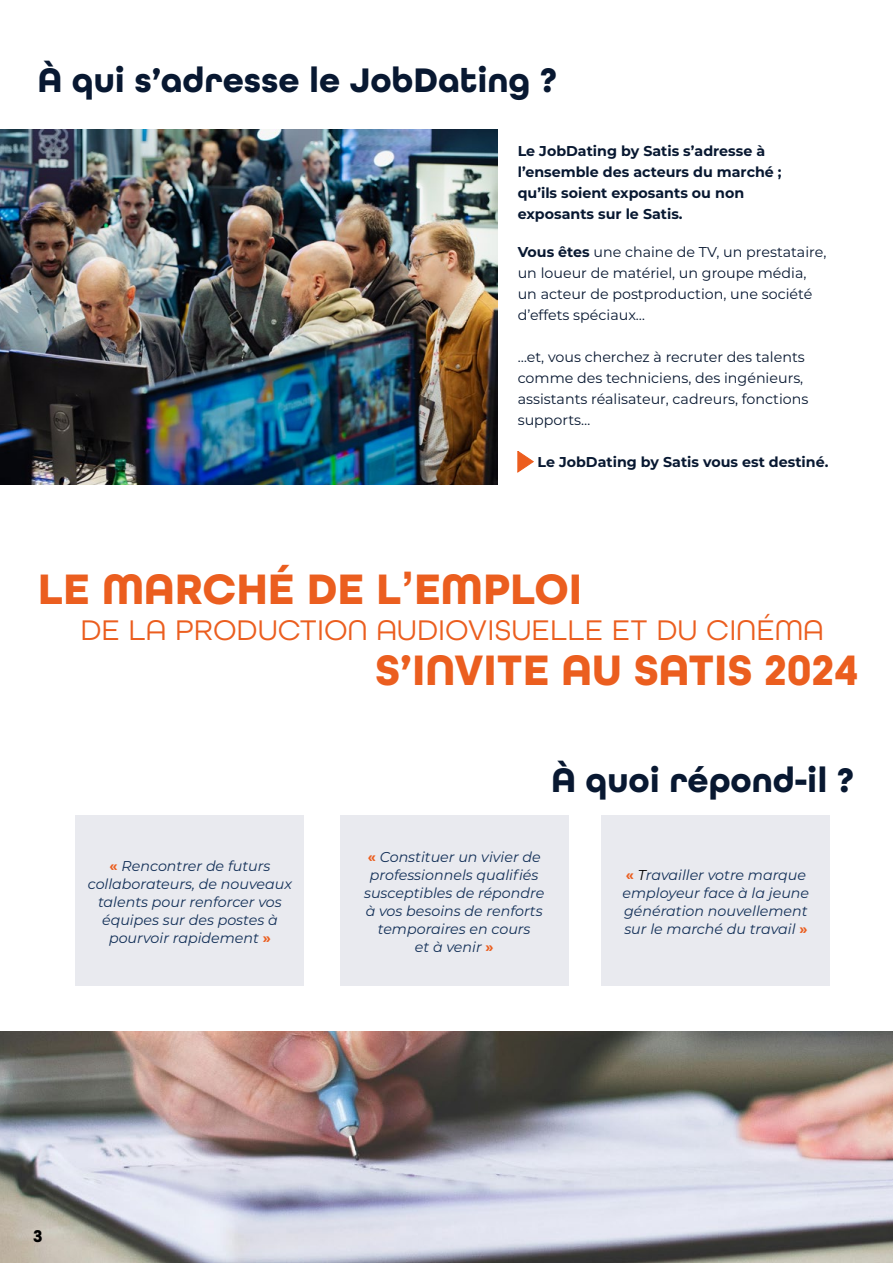
<style>
.page{position:relative;width:893px;height:1263px;background:#fff}
.page>*{position:absolute;margin:0;border:0;box-sizing:border-box;transform-origin:0 0}
.t1{font:700 45px "All Round Gothic";color:#eb5e1f}
.t2{font:700 36px "All Round Gothic";color:#081831}
.t3{font:30px "All Round Gothic";letter-spacing:.02em;color:#eb5e1f}
.t4{font:700 18px "All Round Gothic";color:#000}
.t5{font:italic 14.25px/18px "Montserrat";color:#133058;text-align:center}
.t6{font:14.25px/21px "Montserrat";color:#081831}
.t7{font:700 14.25px/21px "Montserrat";color:#081831}
.s1{font-weight:700}
.s2{font-family:"Helvetica Neue"}
.s3{font-weight:700;font-style:normal;color:#eb5e1f}
.s4{color:#000}
</style>
<div class="page">
<svg style="left:518px;top:451px;width:15px;height:21px"></svg>
<div style="left:76px;top:815px;width:228px;height:170px;background:#e9eaef"></div>
<div style="left:340px;top:815px;width:228px;height:170px;background:#e9eaef"></div>
<div style="left:602px;top:815px;width:228px;height:170px;background:#e9eaef"></div>
<img style="left:0;top:1031px;width:893px;height:232px">
<img style="left:0;top:129px;width:497px;height:356px">
<h2 class="t2" style="left:38px;top:58px;width:520px">À qui s’adresse le JobDating ?</h2>
<p class="t7" style="left:518px;top:140px;width:265px">Le JobDating by Satis s’adresse à l’ensemble des acteurs du marché ; qu’ils soient exposants ou non exposants sur le Satis.</p>
<p class="t6" style="left:518px;top:241px;width:310px"><span class="s1">Vous êtes</span> une chaine de TV, un prestataire, un loueur de matériel, un groupe média, un acteur de postproduction, une société d’effets spéciaux…</p>
<p class="t6" style="left:518px;top:346px;width:292px">…et, vous cherchez à recruter des talents comme des techniciens, des ingénieurs, assistants réalisateur, cadreurs, fonctions supports…</p>
<p class="t7" style="left:537px;top:451px;width:292px">Le JobDating by Satis vous est destiné.</p>
<h1 class="t1" style="left:38px;top:562px;width:546px">LE MARCHÉ DE L<span class="s2">’</span>EMPLOI</h1>
<h3 class="t3" style="left:81px;top:612px;width:744px">DE LA PRODUCTION AUDIOVISUELLE ET DU CINÉMA</h3>
<h1 class="t1" style="left:375px;top:643px;width:485px">S’INVITE AU SATIS 2024</h1>
<h2 class="t2" style="left:551px;top:759px;width:304px">À quoi répond-il ?</h2>
<p class="t5" style="left:88px;top:857px;width:206px"><span class="s3">«</span> Rencontrer de futurs collaborateurs, de nouveaux talents pour renforcer vos équipes sur des postes à pourvoir rapidement <span class="s3">»</span></p>
<p class="t5" style="left:364px;top:848px;width:182px"><span class="s3">«</span> Constituer un vivier de professionnels qualifiés susceptibles de répondre à vos besoins de renforts temporaires en cours<br>et à venir <span class="s3">»</span></p>
<p class="t5" style="left:622px;top:866px;width:188px;text-align:left"><span class="s3">«</span> <span class="s4">T</span>ravailler votre marque employeur face à la jeune génération nouvellement sur le marché du travail <span class="s3">»</span></p>
<p class="t4" style="left:33px;top:1225px;width:11px">3</p>
</div>
